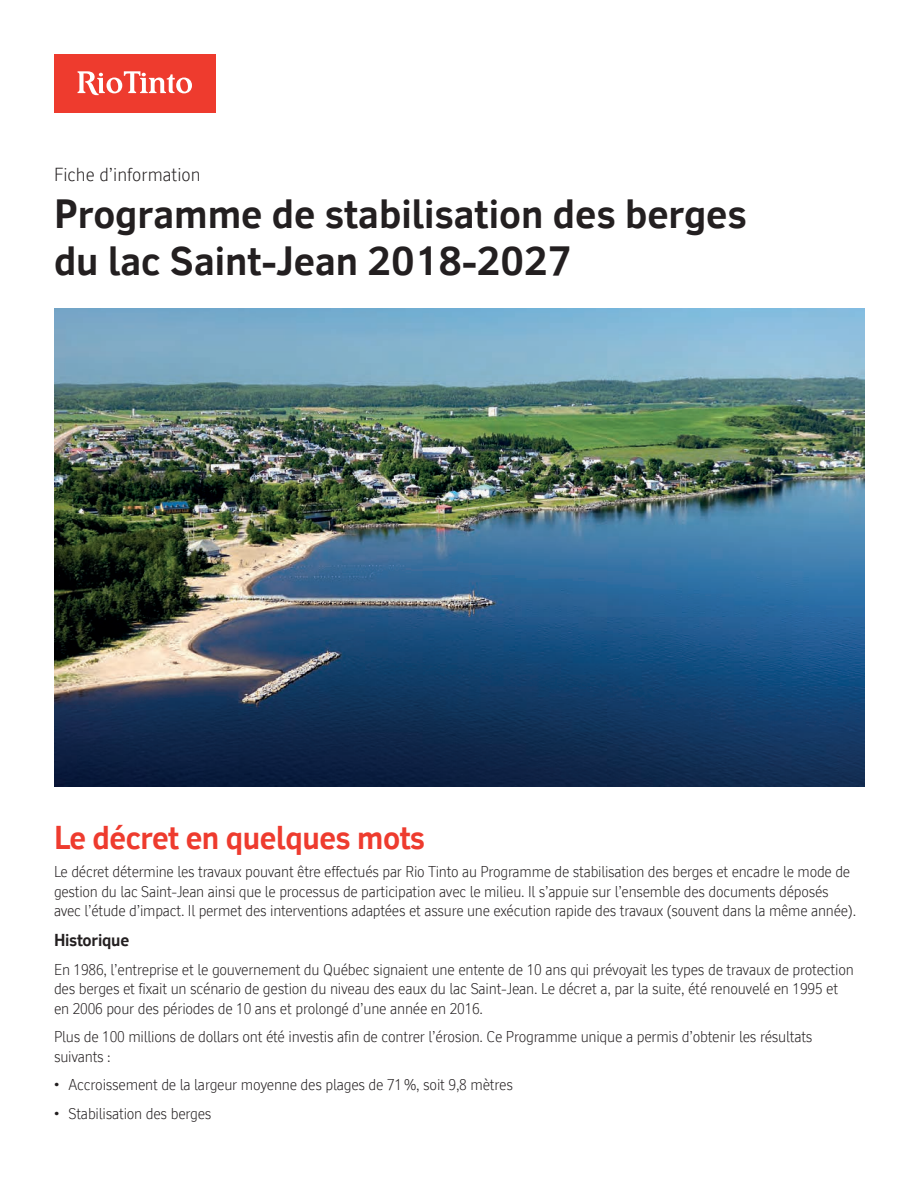
<style>
.page{position:relative;width:918px;height:1188px;background:#fff}
.page>*{position:absolute;margin:0;border:0;box-sizing:border-box;transform-origin:0 0}
.t1{font:700 39px/46.8px "RT Vickerman";color:#231f20}
.t2{font:700 31.5px "RT Vickerman";letter-spacing:-.015em;color:#ee3b2e}
.t3{font:300 18px "RT Vickerman";color:#231f20}
.t4{font:700 16.5px "RT Vickerman";letter-spacing:-.015em;color:#231f20}
.t5{font:300 15px/19.5px "RT Vickerman";letter-spacing:-.015em;color:#231f20}
</style>
<div class="page">
<div style="left:54px;top:54px;width:162px;height:59px;background:#ee3b2e"></div>
<svg style="left:78px;top:71px;width:114px;height:24px"></svg>
<img style="left:54px;top:309px;width:810px;height:477px">
<p class="t3" style="left:54px;top:164px;width:148px">Fiche d’information</p>
<h1 class="t1" style="left:54px;top:190px;width:694px">Programme de stabilisation des berges du lac Saint-Jean 2018-2027</h1>
<h2 class="t2" style="left:54px;top:818px;width:373px">Le décret en quelques mots</h2>
<p class="t5" style="left:54px;top:862px;width:804px">Le décret détermine les travaux pouvant être effectués par Rio Tinto au Programme de stabilisation des berges et encadre le mode de gestion du lac Saint-Jean ainsi que le processus de participation avec le milieu. Il s’appuie sur l’ensemble des documents déposés avec l’étude d’impact. Il permet des interventions adaptées et assure une exécution rapide des travaux (souvent dans la même année).</p>
<p class="t4" style="left:54px;top:930px;width:77px">Historique</p>
<p class="t5" style="left:54px;top:959px;width:801px">En 1986, l’entreprise et le gouvernement du Québec signaient une entente de 10 ans qui prévoyait les types de travaux de protection des berges et fixait un scénario de gestion du niveau des eaux du lac Saint-Jean. Le décret a, par la suite, été renouvelé en 1995 et en 2006 pour des périodes de 10 ans et prolongé d’une année en 2016.</p>
<p class="t5" style="left:54px;top:1027px;width:760px">Plus de 100 millions de dollars ont été investis afin de contrer l’érosion. Ce Programme unique a permis d’obtenir les résultats suivants :</p>
<p class="t5" style="left:54px;top:1075px;width:460px">• Accroissement de la largeur moyenne des plages de 71%, soit 9,8 mètres</p>
<p class="t5" style="left:54px;top:1103px;width:159px">• Stabilisation des berges</p>
</div>
